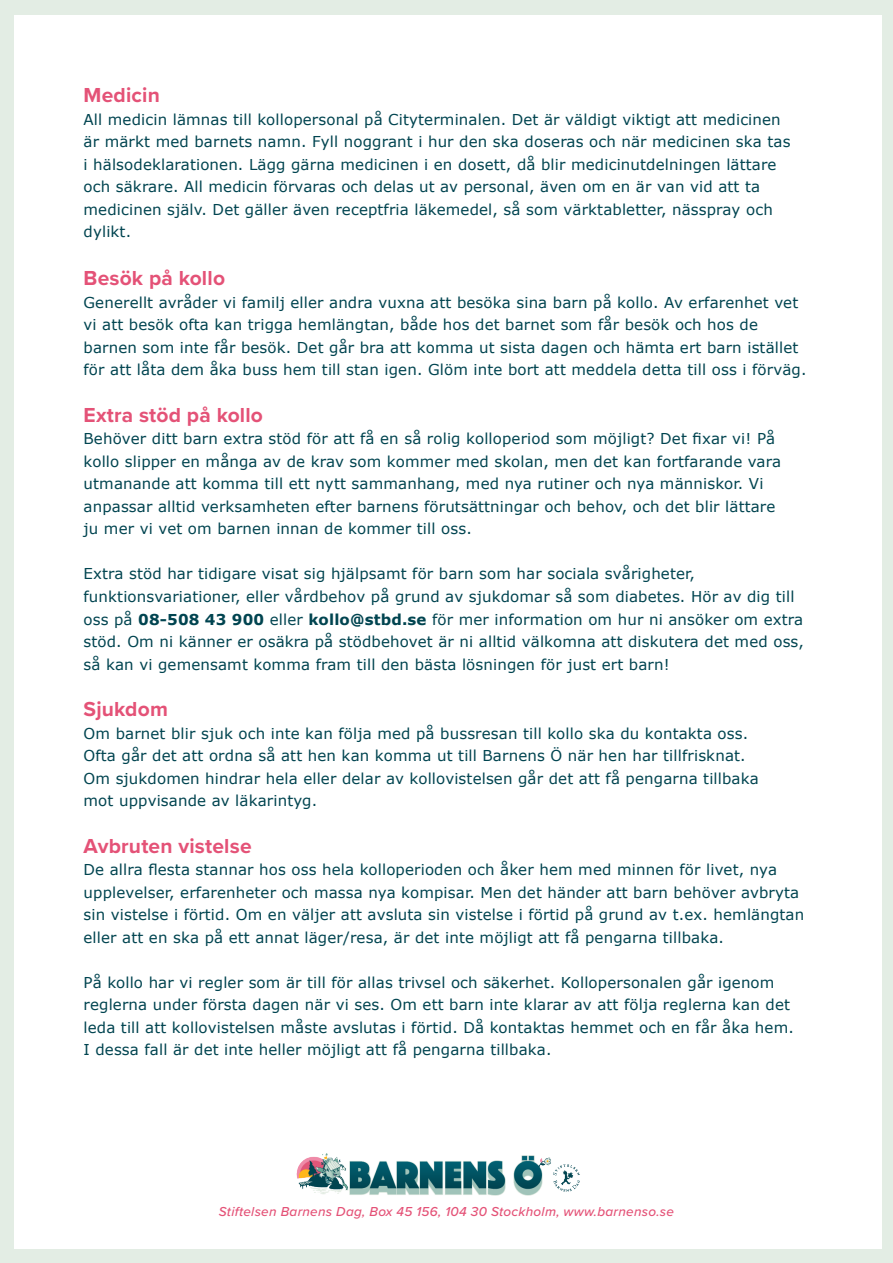
<style>
.page{position:relative;width:893px;height:1263px;background:#e3ede4}
.page>*{position:absolute;margin:0;border:0;box-sizing:border-box;transform-origin:0 0}
.t1{font:700 21px "Proxima Nova";letter-spacing:.01em;color:#e45277}
.t2{font:15px/22.5px "Verdana";letter-spacing:.01em;color:#004450}
.t3{font:italic 500 13.5px "Proxima Nova";letter-spacing:.02em;color:#e45277}
.s1{font-weight:700}
</style>
<div class="page">
<div style="left:14px;top:15px;width:867px;height:1233px;background:#fff"></div>
<hr style="left:84px;top:0;width:1px;height:1263px;background:#000">
<hr style="left:0;top:1204px;width:893px;height:2px;background:#004450">
<hr style="left:1px;top:84px;width:892px;height:2px;background:#004450">
<div style="left:83px;top:81px;width:723px;height:1124px;background:#fff"></div>
<p class="t1" style="left:84px;top:80px;width:78px">Medicin</p>
<p class="t2" style="left:84px;top:108px;width:708px">All medicin lämnas till kollopersonal på Cityterminalen. Det är väldigt viktigt att medicinen är märkt med barnets namn. Fyll noggrant i hur den ska doseras och när medicinen ska tas i hälsodeklarationen. Lägg gärna medicinen i en dosett, då blir medicinutdelningen lättare och säkrare. All medicin förvaras och delas ut av personal, även om en är van vid att ta medicinen själv. Det gäller även receptfria läkemedel, så som värktabletter, nässpray och dylikt.</p>
<p class="t1" style="left:84px;top:263px;width:143px">Besök på kollo</p>
<p class="t2" style="left:84px;top:291px;width:716px">Generellt avråder vi familj eller andra vuxna att besöka sina barn på kollo. Av erfarenhet vet</p>
<p class="t2" style="left:84px;top:314px;width:724px">vi att besök ofta kan trigga hemlängtan, både hos det barnet som får besök och hos de barnen som inte får besök. Det går bra att komma ut sista dagen och hämta ert barn istället för att låta dem åka buss hem till stan igen. Glöm inte bort att meddela detta till oss i förväg.</p>
<p class="t1" style="left:84px;top:399px;width:181px">Extra stöd på kollo</p>
<p class="t2" style="left:84px;top:428px;width:699px">Behöver ditt barn extra stöd för att få en så rolig kolloperiod som möjligt? Det fixar vi! På kollo slipper en många av de krav som kommer med skolan, men det kan fortfarande vara utmanande att komma till ett nytt sammanhang, med nya rutiner och nya människor. Vi anpassar alltid verksamheten efter barnens förutsättningar och behov, och det blir lättare</p>
<p class="t2" style="left:84px;top:518px;width:390px">ju mer vi vet om barnen innan de kommer till oss.</p>
<p class="t2" style="left:84px;top:563px;width:722px">Extra stöd har tidigare visat sig hjälpsamt för barn som har sociala svårigheter, funktionsvariationer, eller vårdbehov på grund av sjukdomar så som diabetes. Hör av dig till oss på <span class="s1">08-508 43 900</span> eller <span class="s1">kollo@stbd.se</span> för mer information om hur ni ansöker om extra stöd. Om ni känner er osäkra på stödbehovet är ni alltid välkomna att diskutera det med oss, så kan vi gemensamt komma fram till den bästa lösningen för just ert barn!</p>
<p class="t1" style="left:84px;top:693px;width:86px">Sjukdom</p>
<p class="t2" style="left:84px;top:722px;width:666px">Om barnet blir sjuk och inte kan följa med på bussresan till kollo ska du kontakta oss.</p>
<p class="t2" style="left:84px;top:744px;width:664px">Ofta går det att ordna så att hen kan komma ut till Barnens Ö när hen har tillfrisknat.</p>
<p class="t2" style="left:84px;top:767px;width:677px">Om sjukdomen hindrar hela eller delar av kollovistelsen går det att få pengarna tillbaka</p>
<p class="t2" style="left:84px;top:789px;width:235px">mot uppvisande av läkarintyg.</p>
<p class="t1" style="left:84px;top:830px;width:170px">Avbruten vistelse</p>
<p class="t2" style="left:84px;top:858px;width:722px">De allra flesta stannar hos oss hela kolloperioden och åker hem med minnen för livet, nya upplevelser, erfarenheter och massa nya kompisar. Men det händer att barn behöver avbryta sin vistelse i förtid. Om en väljer att avsluta sin vistelse i förtid på grund av t.ex. hemlängtan eller att en ska på ett annat läger/resa, är det inte möjligt att få pengarna tillbaka.</p>
<p class="t2" style="left:84px;top:971px;width:712px">På kollo har vi regler som är till för allas trivsel och säkerhet. Kollopersonalen går igenom reglerna under första dagen när vi ses. Om ett barn inte klarar av att följa reglerna kan det leda till att kollovistelsen måste avslutas i förtid. Då kontaktas hemmet och en får åka hem.</p>
<p class="t2" style="left:84px;top:1038px;width:469px">I dessa fall är det inte heller möjligt att få pengarna tillbaka.</p>
<p class="t3" style="left:219px;top:1202px;width:457px">Stiftelsen Barnens Dag, Box 45 156, 104 30 Stockholm, www.barnenso.se</p>
</div>
